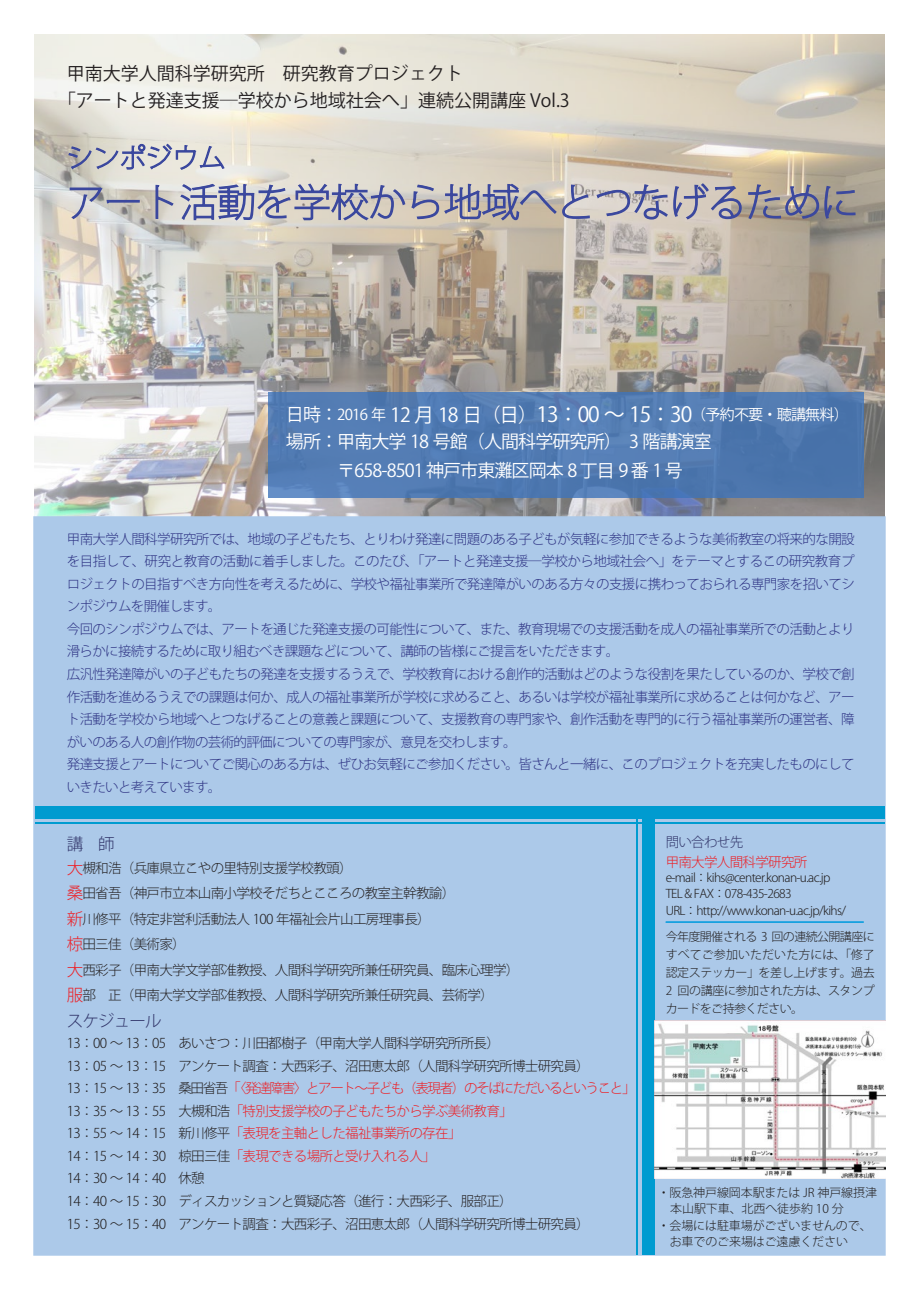
<style>
.page{position:relative;width:919px;height:1289px;background:#fff}
.page>*{position:absolute;margin:0;border:0;box-sizing:border-box;transform-origin:0 0}
.t1{font:18px/27px "Koz Go Pr 6 N";color:#231f20}
.t2{font:18px/28.5px "Koz Go Pr 6 N";letter-spacing:-.05em;color:#fff}
.t3{font:300 16.5px "Koz Go Pr 6 N";letter-spacing:-.05em;color:#31356a}
.t4{font:15px "Koz Go Pr 6 N";letter-spacing:-.05em;color:#fff}
.t5{font:300 13.5px/22.5px "Koz Go Pr 6 N";letter-spacing:-.045em;color:#2e3384}
.t6{font:300 13.5px/22.5px "Koz Go Pr 6 N";letter-spacing:-.05em;color:#231f20}
.t7{font:300 13.5px "Koz Go Pr 6 N";letter-spacing:-.05em;color:#ee1d23}
.t8{font:300 13.5px "Koz Go Pr 6 N";letter-spacing:-.05em;color:#31356a}
.t9{font:300 12px/16.5px "Koz Go Pr 6 N";letter-spacing:-.05em;color:#231f20}
.t10{font:300 12px/18px "Koz Go Pr 6 N";letter-spacing:-.03em;color:#231f20;text-align:justify}
.t11{font:300 12px "Koz Go Pr 6 N";letter-spacing:-.01em;color:#231f20}
.s1{font-size:18px}
.s2{font-size:19.5px}
.s3{font-size:21px}
.s4{font-size:16.5px;color:#ee1d23}
.s5{color:#ee1d23}
</style>
<div class="page">
<img style="left:34px;top:34px;width:850px;height:482px">
<svg style="left:67px;top:143px;width:158px;height:28px;background:#c2c2c8"></svg>
<svg style="left:69px;top:186px;width:71px;height:34px;background:#bebec3"></svg>
<svg style="left:155px;top:182px;width:701px;height:39px;background:#afabb4"></svg>
<div style="left:33px;top:516px;width:852px;height:739px;background:#acc9e9;border:2px solid #acc9e9"></div>
<div style="left:268px;top:392px;width:595px;height:105px;background:#527bb3"></div>
<div style="left:36px;top:805px;width:56px;height:13px;background:#009bd0"></div>
<hr style="left:36px;top:822px;width:56px;height:1px;background:#009bd0">
<div style="left:92px;top:805px;width:57px;height:13px;background:#009bd0"></div>
<hr style="left:92px;top:822px;width:57px;height:1px;background:#009bd0">
<div style="left:149px;top:805px;width:56px;height:13px;background:#009bd0"></div>
<hr style="left:149px;top:822px;width:56px;height:1px;background:#009bd0">
<div style="left:205px;top:805px;width:57px;height:13px;background:#009bd0"></div>
<hr style="left:205px;top:822px;width:57px;height:1px;background:#009bd0">
<div style="left:262px;top:805px;width:56px;height:13px;background:#009bd0"></div>
<hr style="left:262px;top:822px;width:56px;height:1px;background:#009bd0">
<div style="left:318px;top:805px;width:57px;height:13px;background:#009bd0"></div>
<hr style="left:318px;top:822px;width:57px;height:1px;background:#009bd0">
<div style="left:375px;top:805px;width:57px;height:13px;background:#009bd0"></div>
<hr style="left:375px;top:822px;width:57px;height:1px;background:#009bd0">
<div style="left:432px;top:805px;width:56px;height:13px;background:#009bd0"></div>
<hr style="left:432px;top:822px;width:56px;height:1px;background:#009bd0">
<div style="left:488px;top:805px;width:57px;height:13px;background:#009bd0"></div>
<hr style="left:488px;top:822px;width:57px;height:1px;background:#009bd0">
<div style="left:545px;top:805px;width:56px;height:13px;background:#009bd0"></div>
<hr style="left:545px;top:822px;width:56px;height:1px;background:#009bd0">
<div style="left:601px;top:805px;width:57px;height:13px;background:#009bd0"></div>
<hr style="left:601px;top:822px;width:57px;height:1px;background:#009bd0">
<div style="left:658px;top:805px;width:57px;height:13px;background:#009bd0"></div>
<hr style="left:658px;top:822px;width:57px;height:1px;background:#009bd0">
<div style="left:715px;top:805px;width:56px;height:13px;background:#009bd0"></div>
<hr style="left:715px;top:822px;width:56px;height:1px;background:#009bd0">
<div style="left:771px;top:805px;width:57px;height:13px;background:#009bd0"></div>
<hr style="left:771px;top:822px;width:57px;height:1px;background:#009bd0">
<div style="left:828px;top:805px;width:56px;height:13px;background:#009bd0"></div>
<hr style="left:828px;top:822px;width:56px;height:1px;background:#009bd0">
<div style="left:641px;top:815px;width:13px;height:55px;background:#009bd0"></div>
<hr style="left:636px;top:815px;width:1px;height:55px;background:#009bd0">
<div style="left:641px;top:870px;width:13px;height:55px;background:#009bd0"></div>
<hr style="left:636px;top:870px;width:1px;height:55px;background:#009bd0">
<div style="left:641px;top:925px;width:13px;height:55px;background:#009bd0"></div>
<hr style="left:636px;top:925px;width:1px;height:55px;background:#009bd0">
<div style="left:641px;top:980px;width:13px;height:55px;background:#009bd0"></div>
<hr style="left:636px;top:980px;width:1px;height:55px;background:#009bd0">
<div style="left:641px;top:1035px;width:13px;height:55px;background:#009bd0"></div>
<hr style="left:636px;top:1035px;width:1px;height:55px;background:#009bd0">
<div style="left:641px;top:1090px;width:13px;height:55px;background:#009bd0"></div>
<hr style="left:636px;top:1090px;width:1px;height:55px;background:#009bd0">
<div style="left:641px;top:1145px;width:13px;height:54px;background:#009bd0"></div>
<hr style="left:636px;top:1145px;width:1px;height:54px;background:#009bd0">
<div style="left:641px;top:1199px;width:13px;height:55px;background:#009bd0"></div>
<hr style="left:636px;top:1199px;width:1px;height:55px;background:#009bd0">
<img style="left:654px;top:1020px;width:231px;height:158px">
<hr style="left:665px;top:921px;width:198px;height:1px;background:#009bde">
<h1 class="t1" style="left:58px;top:61px;width:513px;text-indent:9px">甲南大学人間科学研究所　研究教育プロジェクト<br>「アートと発達支援―学校から地域社会へ」連続公開講座 Vol.3</h1>
<p class="t4" style="left:286px;top:406px;width:564px"><span class="s1">日時：</span>2016 年 <span class="s2">12 月 18 日（日）</span><span class="s3">13：00 ～ 15：30</span>（予約不要・聴講無料）</p>
<h1 class="t2" style="left:286px;top:428px;width:427px">場所：甲南大学 18 号館（人間科学研究所）　3 階講演室　　　〒658-8501 神戸市東灘区岡本 8 丁目 9 番 1 号</h1>
<p class="t5" style="left:67px;top:528px;width:789px">甲南大学人間科学研究所では、地域の子どもたち、とりわけ発達に問題のある子どもが気軽に参加できるような美術教室の将来的な開設を目指して、研究と教育の活動に着手しました。このたび、「アートと発達支援―学校から地域社会へ」をテーマとするこの研究教育プロジェクトの目指すべき方向性を考えるために、学校や福祉事業所で発達障がいのある方々の支援に携わっておられる専門家を招いてシンポジウムを開催します。<br>今回のシンポジウムでは、アートを通じた発達支援の可能性について、また、教育現場での支援活動を成人の福祉事業所での活動とより滑らかに接続するために取り組むべき課題などについて、講師の皆様にご提言をいただきます。<br>広汎性発達障がいの子どもたちの発達を支援するうえで、学校教育における創作的活動はどのような役割を果たしているのか、学校で創作活動を進めるうえでの課題は何か、成人の福祉事業所が学校に求めること、あるいは学校が福祉事業所に求めることは何かなど、アート活動を学校から地域へとつなげることの意義と課題について、支援教育の専門家や、創作活動を専門的に行う福祉事業所の運営者、障がいのある人の創作物の芸術的評価についての専門家が、意見を交わします。<br>発達支援とアートについてご関心のある方は、ぜひお気軽にご参加ください。皆さんと一緒に、このプロジェクトを充実したものにしていきたいと考えています。</p>
<p class="t3" style="left:67px;top:834px;width:49px">講　師</p>
<p class="t6" style="left:67px;top:855px;width:454px;line-height:25.5px"><span class="s4">大</span>槻和浩（兵庫県立こやの里特別支援学校教頭）<br><span class="s4">桑</span>田省吾（神戸市立本山南小学校そだちとこころの教室主幹教諭）<br><span class="s4">新</span>川修平（特定非営利活動法人 100 年福祉会片山工房理事長）<br><span class="s4">椋</span>田三佳（美術家）<br><span class="s4">大</span>西彩子（甲南大学文学部准教授、人間科学研究所兼任研究員、臨床心理学）<span class="s4">服</span>部　正（甲南大学文学部准教授、人間科学研究所兼任研究員、芸術学）</p>
<p class="t3" style="left:67px;top:1011px;width:96px">スケジュール</p>
<p class="t6" style="left:67px;top:1032px;width:570px">13：00 ～ 13：05　あいさつ：川田都樹子（甲南大学人間科学研究所所長）<br>13：05 ～ 13：15　アンケート調査：大西彩子、沼田恵太郎（人間科学研究所博士研究員）<br>13：15 ～ 13：35　桑田省吾<span class="s5">「〈発達障害〉とアート～子ども（表現者）のそばにただいるということ」</span>13：35 ～ 13：55　大槻和浩<span class="s5">「特別支援学校の子どもたちから学ぶ美術教育」<br></span>13：55 ～ 14：15　新川修平<span class="s5">「表現を主軸とした福祉事業所の存在」<br></span>14：15 ～ 14：30　椋田三佳<span class="s5">「表現できる場所と受け入れる人」<br></span>14：30 ～ 14：40　休憩<br>14：40 ～ 15：30　ディスカッションと質疑応答（進行：大西彩子、服部正）<br>15：30 ～ 15：40　アンケート調査：大西彩子、沼田恵太郎（人間科学研究所博士研究員）</p>
<p class="t8" style="left:665px;top:834px;width:79px">問い合わせ先</p>
<p class="t7" style="left:665px;top:854px;width:143px">甲南大学人間科学研究所</p>
<p class="t9" style="left:665px;top:869px;width:182px">e-mail：kihs@center.konan-u.ac.jp<br>TEL &amp; FAX：078-435-2683<br>URL：http://www.konan-u.ac.jp/kihs/</p>
<p class="t10" style="left:665px;top:927px;width:211px">今年度開催される 3 回の連続公開講座にすべてご参加いただいた方には、「修了認定ステッカー」を差し上げます。過去2 回の講座に参加された方は、スタンプカードをご持参ください。</p>
<p class="t11" style="left:657px;top:1185px;width:221px">・阪急神戸線岡本駅または JR 神戸線摂津</p>
<p class="t11" style="left:670px;top:1201px;width:175px">本山駅下車、北西へ徒歩約 10 分</p>
<p class="t11" style="left:657px;top:1218px;width:215px">・会場には駐車場がございませんので、</p>
<p class="t11" style="left:669px;top:1234px;width:180px">お車でのご来場はご遠慮ください</p>
</div>
